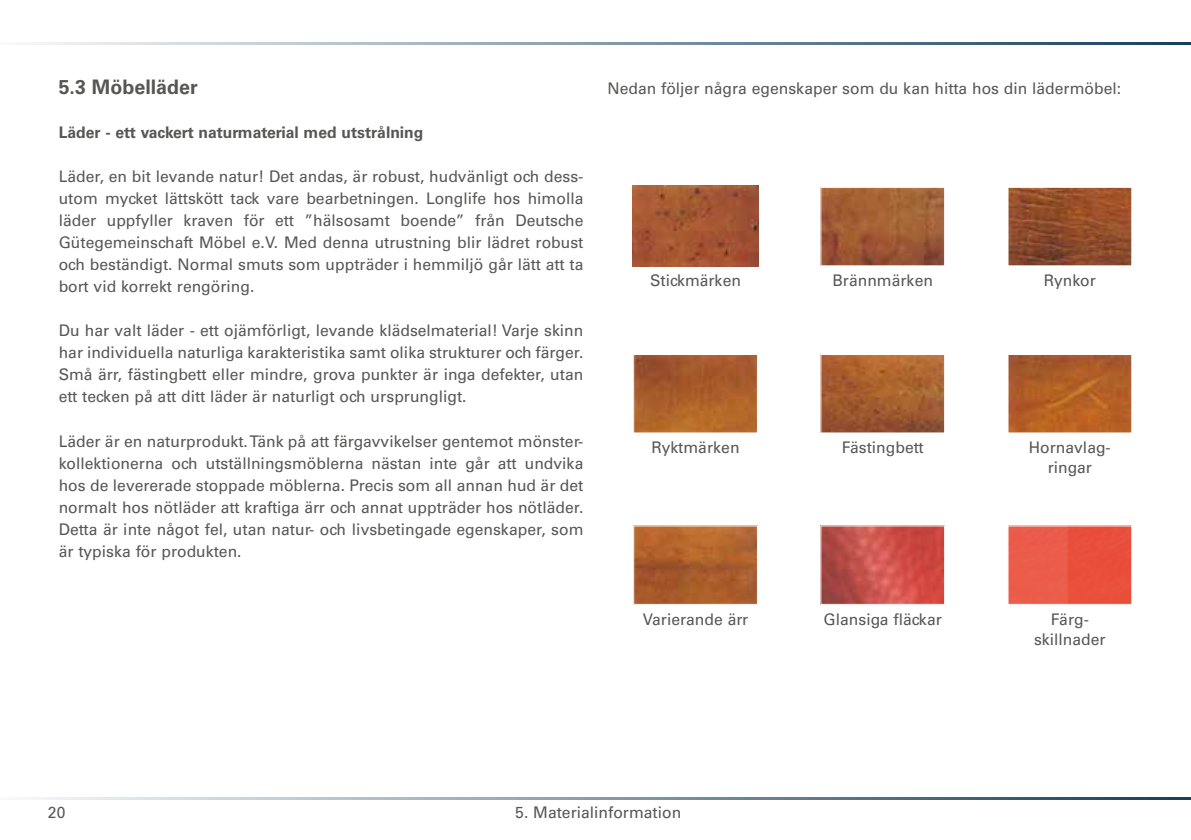
<style>
.page{position:relative;width:1191px;height:840px;background:#fff}
.page>*{position:absolute;margin:0;border:0;box-sizing:border-box;transform-origin:0 0}
.t1{font:700 20px "Univers";color:#575756}
.t2{font:16px/22px "Univers";color:#575756;text-align:justify}
.t3{font:700 16px "Univers";color:#575756}
</style>
<div class="page">
<svg style="left:26px;top:43px;width:1165px;height:2px;background:#859aa9"></svg>
<svg style="left:26px;top:797px;width:1165px;height:2px;background:#859aa9"></svg>
<img style="left:632px;top:185px;width:126px;height:81px">
<img style="left:822px;top:189px;width:121px;height:75px">
<div style="left:820px;top:187px;width:125px;height:79px;border:1px solid #fff"></div>
<img style="left:1009px;top:189px;width:121px;height:75px">
<div style="left:1007px;top:187px;width:125px;height:79px;border:1px solid #fff"></div>
<img style="left:635px;top:356px;width:121px;height:75px">
<div style="left:633px;top:354px;width:125px;height:79px;border:1px solid #fff"></div>
<img style="left:822px;top:356px;width:121px;height:75px">
<div style="left:820px;top:354px;width:125px;height:79px;border:1px solid #fff"></div>
<img style="left:1009px;top:356px;width:121px;height:75px">
<div style="left:1007px;top:354px;width:125px;height:79px;border:1px solid #fff"></div>
<img style="left:635px;top:527px;width:121px;height:75px">
<div style="left:633px;top:525px;width:125px;height:79px;border:1px solid #fff"></div>
<img style="left:822px;top:527px;width:121px;height:75px">
<img style="left:1009px;top:527px;width:121px;height:75px">
<div style="left:1007px;top:525px;width:125px;height:79px;border:1px solid #fff"></div>
<p class="t1" style="left:59px;top:75px;width:140px">5.3 Möbelläder</p>
<p class="t3" style="left:59px;top:123px;width:366px">Läder - ett vackert naturmaterial med utstrålning</p>
<p class="t2" style="left:59px;top:165px;width:526px">Läder, en bit levande natur! Det andas, är robust, hudvänligt och dess&shy;utom mycket lättskött tack vare bearbetningen. Longlife hos himolla läder uppfyller kraven för ett ”hälsosamt boende” från Deutsche Gütegemeinschaft Möbel e.V. Med denna utrustning blir lädret robust och beständigt. Normal smuts som uppträder i hemmiljö går lätt att ta bort vid korrekt rengöring.</p>
<p class="t2" style="left:59px;top:319px;width:526px">Du har valt läder - ett ojämförligt, levande klädselmaterial! Varje skinn har individuella naturliga karakteristika samt olika strukturer och färger.<br>Små ärr, fästingbett eller mindre, grova punkter är inga defekter, utan ett tecken på att ditt läder är naturligt och ursprungligt.</p>
<p class="t2" style="left:59px;top:429px;width:526px">Läder är en naturprodukt. Tänk på att färgavvikelser gentemot mönster&shy;kollektionerna och utställningsmöblerna nästan inte går att undvika hos de levererade stoppade möblerna. Precis som all annan hud är det normalt hos nötläder att kraftiga ärr och annat uppträder hos nötläder.<br>Detta är inte något fel, utan natur- och livsbetingade egenskaper, som är typiska för produkten.</p>
<p class="t2" style="left:607px;top:77px;width:515px">Nedan följer några egenskaper som du kan hitta hos din lädermöbel:</p>
<p class="t2" style="left:650px;top:269px;width:93px">Stickmärken</p>
<p class="t2" style="left:832px;top:269px;width:102px">Brännmärken</p>
<p class="t2" style="left:1044px;top:269px;width:53px">Rynkor</p>
<p class="t2" style="left:651px;top:436px;width:89px">Ryktmärken</p>
<p class="t2" style="left:841px;top:436px;width:84px">Fästingbett</p>
<p class="t2" style="left:1029px;top:437px;width:83px;line-height:20px;text-align:center">Hornavlag&shy;ringar</p>
<p class="t2" style="left:643px;top:607px;width:107px">Varierande ärr</p>
<p class="t2" style="left:823px;top:607px;width:120px">Glansiga fläckar</p>
<p class="t2" style="left:1034px;top:608px;width:73px;line-height:20px;text-align:center">Färg&shy;skillnader</p>
<p class="t2" style="left:48px;top:800px;width:19px">20</p>
<p class="t2" style="left:515px;top:800px;width:167px">5. Materialinformation</p>
</div>
